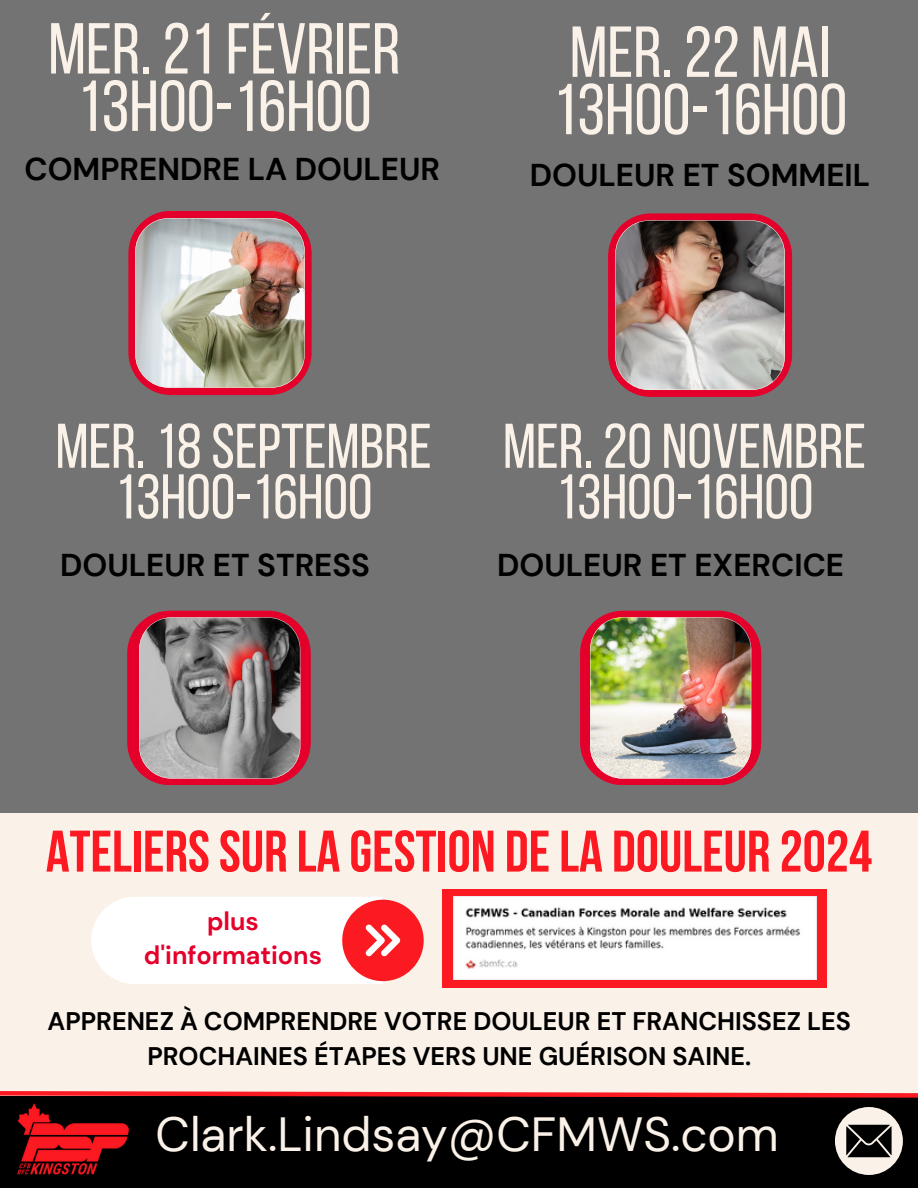
<style>
.page{position:relative;width:918px;height:1188px;background:#faf1e8}
.page>*{position:absolute;margin:0;border:0;box-sizing:border-box;transform-origin:0 0}
.t1{font:72px/57.3px "Bebas Neue";color:#faf1e8;text-align:center}
.t2{font:63px/50.7px "Bebas Neue";color:#faf1e8;text-align:center}
.t3{font:700 58.5px "Bebas Neue";color:#fc1922}
.t4{font:47.85px "DM Sans";color:#faf1e8}
.t5{font:700 31.5px "DM Sans";color:#000}
.t6{font:700 25.35px/35px "DM Sans";color:#000;text-align:center}
.t7{font:700 25.35px "DM Sans";color:#e4002b}
</style>
<div class="page">
<div style="left:0;top:0;width:918px;height:813px;background:#737373"></div>
<div style="left:0;top:1096px;width:918px;height:92px;background:#000"></div>
<img style="left:17px;top:1103px;width:112px;height:72px">
<svg style="left:835px;top:1107px;width:67px;height:68px"></svg>
<img style="left:128px;top:211px;width:184px;height:184px">
<img style="left:608px;top:213px;width:184px;height:184px">
<svg style="left:127px;top:611px;width:184px;height:174px"></svg>
<img style="left:580px;top:611px;width:181px;height:174px">
<svg style="left:0;top:1091px;width:918px;height:7px"></svg>
<div style="left:443px;top:889px;width:384px;height:99px;background:#fb1922"></div>
<div style="left:342px;top:900px;width:82px;height:81px;background:#fb1922;border-radius:50%"></div>
<svg style="left:91px;top:897px;width:310px;height:87px"></svg>
<div style="left:115px;top:912px;width:219px;height:59px;background:#fff"></div>
<img style="left:454px;top:896px;width:362px;height:84px">
<h5 class="t1" style="left:48px;top:27px;width:354px">MER. 21FÉVRIER<br>13H00-16H00</h5>
<h5 class="t5" style="left:25px;top:148px;width:417px">COMPRENDRE LA DOULEUR</h5>
<p class="t1" style="left:553px;top:30px;width:296px;text-align:left">MER. 22 MAI<br>13H00-16H00</p>
<h5 class="t5" style="left:530px;top:155px;width:342px">DOULEUR ET SOMMEIL</h5>
<p class="t2" style="left:56px;top:427px;width:378px">MER.18 SEPTEMBRE<br>13H00-16H00</p>
<p class="t2" style="left:503px;top:427px;width:365px">MER.20 NOVEMBRE<br>13H00-16H00</p>
<h5 class="t5" style="left:60px;top:545px;width:312px">DOULEUR ET STRESS</h5>
<h2 class="t5" style="left:497px;top:545px;width:348px">DOULEUR ET EXERCICE</h2>
<h3 class="t3" style="left:46px;top:828px;width:828px">ATELIERSSUR LA GESTION DE LA DOULEUR 2024</h3>
<h6 class="t7" style="left:207px;top:904px;width:53px">plus</h6>
<p class="t7" style="left:144px;top:939px;width:180px">d'informations</p>
<h1 class="t6" style="left:48px;top:1004px;width:805px">APPRENEZ À COMPRENDRE VOTRE DOULEUR ET FRANCHISSEZ LES<br>PROCHAINES ÉTAPES VERS UNE GUÉRISON SAINE.</h1>
<h3 class="t4" style="left:156px;top:1103px;width:625px">Clark.Lindsay@CFMWS.com</h3>
</div>
